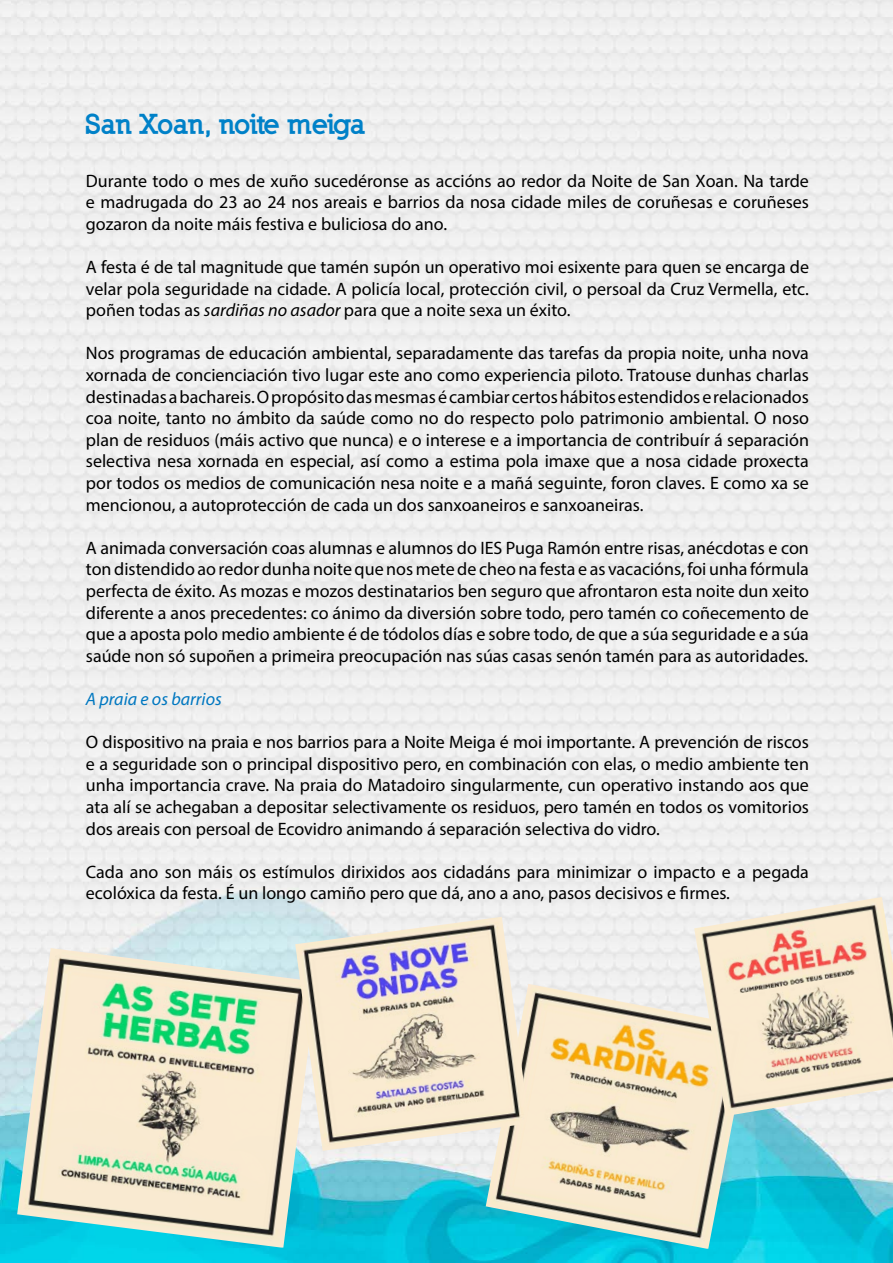
<style>
.page{position:relative;width:893px;height:1263px;background:#fff}
.page>*{position:absolute;margin:0;border:0;box-sizing:border-box;transform-origin:0 0}
.t1{font:900 27px "Nilland";letter-spacing:-.04em;color:#0081c8}
.t2{font:18px/21.6px "Myriad Pro";color:#000;text-align:justify}
.t3{font:italic 18px "Myriad Pro";color:#0077c0}
.s1{font-style:italic}
</style>
<div class="page">
<img style="left:0;top:0;width:893px;height:1263px">
<img style="left:486px;top:984px;width:265px;height:265px">
<img style="left:17px;top:948px;width:300px;height:299px">
<img style="left:295px;top:917px;width:234px;height:234px">
<img style="left:694px;top:897px;width:199px;height:219px">
<p class="t1" style="left:86px;top:106px;width:281px">San Xoan, noite meiga</p>
<p class="t2" style="left:86px;top:169px;width:725px">Durante todo o mes de xuño sucedéronse as accións ao redor da Noite de San Xoan. Na tarde e madrugada do 23 ao 24 nos areais e barrios da nosa cidade miles de coruñesas e coruñeses gozaron da noite máis festiva e buliciosa do ano.</p>
<p class="t2" style="left:86px;top:256px;width:725px">A festa é de tal magnitude que tamén supón un operativo moi esixente para quen se encarga de velar pola seguridade na cidade. A policía local, protección civil, o persoal da Cruz Vermella, etc. poñen todas as <span class="s1">sardiñas no asador</span> para que a noite sexa un éxito.</p>
<p class="t2" style="left:86px;top:342px;width:725px">Nos programas de educación ambiental, separadamente das tarefas da propia noite, unha nova xornada de concienciación tivo lugar este ano como experiencia piloto. Tratouse dunhas charlas destinadas a bachareis. O propósito das mesmas é cambiar certos hábitos estendidos e relacionados coa noite, tanto no ámbito da saúde como no do respecto polo patrimonio ambiental. O noso plan de residuos (máis activo que nunca) e o interese e a importancia de contribuír á separación selectiva nesa xornada en especial, así como a estima pola imaxe que a nosa cidade proxecta por todos os medios de comunicación nesa noite e a mañá seguinte, foron claves. E como xa se mencionou, a autoprotección de cada un dos sanxoaneiros e sanxoaneiras.</p>
<p class="t2" style="left:86px;top:537px;width:725px">A animada conversación coas alumnas e alumnos do IES Puga Ramón entre risas, anécdotas e con ton distendido ao redor dunha noite que nos mete de cheo na festa e as vacacións, foi unha fórmula perfecta de éxito. As mozas e mozos destinatarios ben seguro que afrontaron esta noite dun xeito diferente a anos precedentes: co ánimo da diversión sobre todo, pero tamén co coñecemento de que a aposta polo medio ambiente é de tódolos días e sobre todo, de que a súa seguridade e a súa saúde non só supoñen a primeira preocupación nas súas casas senón tamén para as autoridades.</p>
<p class="t3" style="left:86px;top:688px;width:137px">A praia e os barrios</p>
<p class="t2" style="left:86px;top:731px;width:725px">O dispositivo na praia e nos barrios para a Noite Meiga é moi importante. A prevención de riscos e a seguridade son o principal dispositivo pero, en combinación con elas, o medio ambiente ten unha importancia crave. Na praia do Matadoiro singularmente, cun operativo instando aos que ata alí se achegaban a depositar selectivamente os residuos, pero tamén en todos os vomitorios dos areais con persoal de Ecovidro animando á separación selectiva do vidro.</p>
<p class="t2" style="left:86px;top:861px;width:724px">Cada ano son máis os estímulos dirixidos aos cidadáns para minimizar o impacto e a pegada ecolóxica da festa. É un longo camiño pero que dá, ano a ano, pasos decisivos e firmes.</p>
</div>
